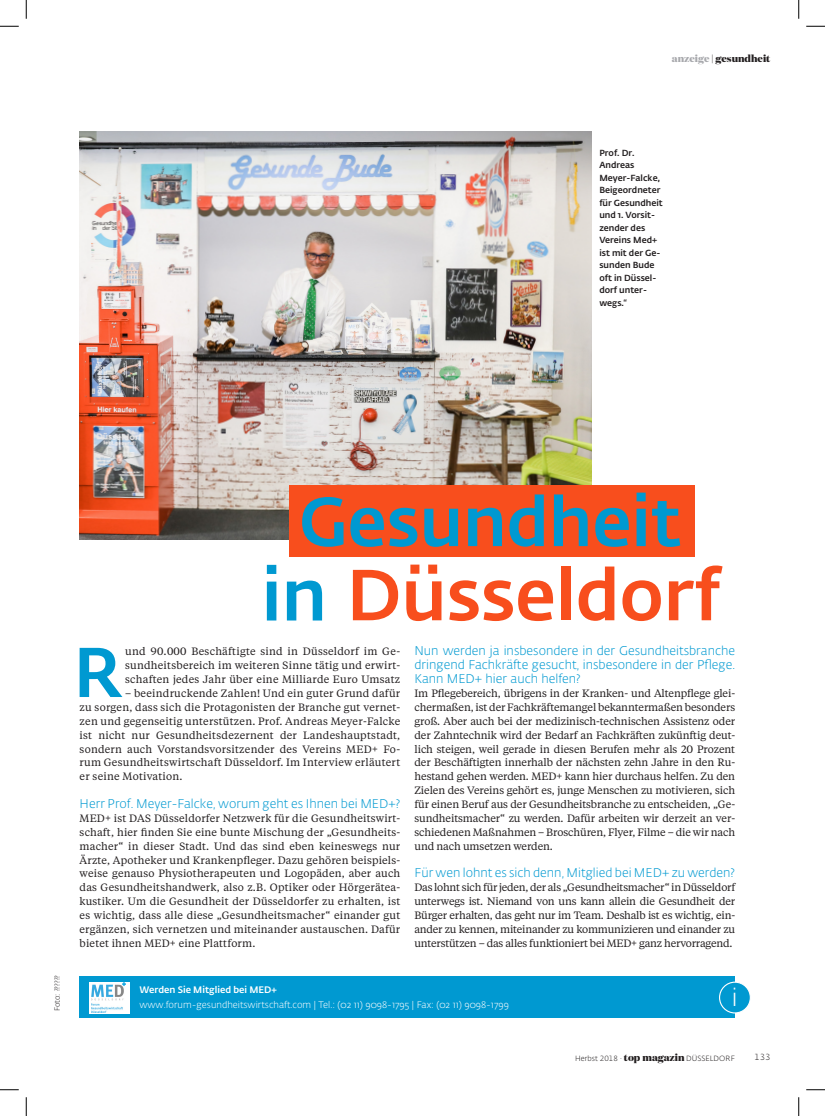
<style>
.page{position:relative;width:825px;height:1116px;background:#fff}
.page>*{position:absolute;margin:0;border:0;box-sizing:border-box;transform-origin:0 0}
.Ueberschrift{font:700 71.25px "Fedra Sans Alt Std";color:#f84e1d}
.Initial{font:700 69.5px "Fedra Sans Alt Std";color:#0099d1}
.Ueberschrift-2{font:700 68.5px "Fedra Sans Alt Std";color:#0099d1}
.Info{font:300 24.25px "Fedra Sans Alt Std";color:#fff}
.Interview-Frage{font:300 12.5px/13.9px "Fedra Sans Alt Std";color:#0099d1;text-align:justify}
.Grundtext{font:10.62px/13.9px "Tiempos Text";letter-spacing:-.01em;color:#231f20;text-align:justify}
.Initial-2{font:10.62px/13.9px "Tiempos Text";letter-spacing:.02em;color:#231f20;text-align:justify}
.Rubriktitel{font:800 10px "Domaine Display";color:#231f20}
.Info-2{font:300 9.38px "Fedra Sans Alt Std";color:#fff}
.Info-3{font:700 9.38px "Fedra Sans Alt Std";color:#fff}
.Bildunterschrift{font:700 8.75px/12.5px "Fedra Sans Alt Std";color:#231f20}
.Rubriktitel-2{font:300 8.75px "Fedra Sans Alt Std";color:#231f20}
.Rubriktitel-3{font:300 7.5px "Fedra Sans Alt Std";letter-spacing:.01em;color:#231f20}
.Bildhinweis{font:300 7.5px "Fedra Sans Alt Std";color:#231f20}
.s1{color:#a8a9ad}
.s2{color:#0099d1}
.s3{font-family:"Domaine Display";font-weight:800;font-size:10px}
</style>
<div class="page">
<img style="left:80px;top:131px;width:511px;height:408px">
<div style="left:289px;top:485px;width:406px;height:72px;background:#f84e1d"></div>
<div style="left:79px;top:976px;width:655px;height:41px;background:#0099d1"></div>
<div style="left:720px;top:982px;width:30px;height:31px;background:#0099d1;border-radius:50%"></div>
<div style="left:719px;top:981px;width:32px;height:32px;border:1px solid #fff;border-radius:50%"></div>
<div style="left:89px;top:981px;width:40px;height:32px;background:#fff"></div>
<img style="left:92px;top:983px;width:33px;height:29px">
<svg style="left:0;top:25px;width:19px;height:2px"></svg>
<svg style="left:806px;top:25px;width:19px;height:2px"></svg>
<svg style="left:0;top:1089px;width:19px;height:1px"></svg>
<svg style="left:806px;top:1089px;width:19px;height:1px"></svg>
<svg style="left:25px;top:0;width:2px;height:19px"></svg>
<svg style="left:25px;top:1097px;width:2px;height:18px"></svg>
<svg style="left:798px;top:0;width:1px;height:19px"></svg>
<svg style="left:798px;top:1097px;width:1px;height:18px"></svg>
<p class="Rubriktitel" style="left:672px;top:52px;width:100px"><span class="s1">anzeige</span> | gesundheit</p>
<p class="Bildunterschrift" style="left:599px;top:146px;width:65px">Prof. Dr.<br>Andreas<br>Meyer-Falcke,<br>Beigeordneter für Gesundheit und 1. Vorsit&shy;zender des<br>Vereins Med+ ist mit der Ge&shy;sunden Bude oft in Düssel&shy;dorf unter&shy;wegs.“</p>
<p class="Bildhinweis" style="left:53px;top:1011px;width:38px;rotate:-90deg">Foto: ??????</p>
<p class="Ueberschrift-2" style="left:299px;top:479px;width:384px">Gesundheit</p>
<p class="Ueberschrift" style="left:262px;top:551px;width:460px"><span class="s2">in</span> Düsseldorf</p>
<p class="Initial" style="left:73px;top:629px;width:52px">R</p>
<p class="Initial-2" style="left:125px;top:644px;width:277px">und 90.000 Beschäftigte sind in Düsseldorf im Ge&shy;sundheitsbereich im weiteren Sinne tätig und erwirt&shy;schaften jedes Jahr über eine Milliarde Euro Umsatz</p>
<p class="Initial-2" style="left:80px;top:686px;width:322px;text-indent:46px">– beeindruckende Zahlen! Und ein guter Grund dafür zu sorgen, dass sich die Protagonisten der Branche gut vernet&shy;zen und gegenseitig unterstützen. Prof. Andreas Meyer-Falcke ist nicht nur Gesundheitsdezernent der Landeshauptstadt, sondern auch Vorstandsvorsitzender des Vereins MED+ Fo&shy;rum Gesundheitswirtschaft Düsseldorf. Im Interview erläutert er seine Motivation.</p>
<p class="Interview-Frage" style="left:80px;top:797px;width:322px">Herr Prof. Meyer-Falcke, worum geht es Ihnen bei MED+?</p>
<p class="Grundtext" style="left:80px;top:810px;width:322px">MED+ ist DAS Düsseldorfer Netzwerk für die Gesundheitswirt&shy;schaft, hier finden Sie eine bunte Mischung der „Gesundheits&shy;macher“ in dieser Stadt. Und das sind eben keineswegs nur Ärzte, Apotheker und Krankenpfleger. Dazu gehören beispiels&shy;weise genauso Physiotherapeuten und Logopäden, aber auch das Gesundheitshandwerk, also z.B. Optiker oder Hörgerätea&shy;kustiker. Um die Gesundheit der Düsseldorfer zu erhalten, ist es wichtig, dass alle diese „Gesundheitsmacher“ einander gut ergänzen, sich vernetzen und miteinander austauschen. Dafür bietet ihnen MED+ eine Plattform.</p>
<p class="Interview-Frage" style="left:414px;top:644px;width:322px">Nun werden ja insbesondere in der Gesundheitsbranche dringend Fachkräfte gesucht, insbesondere in der Pflege.<br>Kann MED+ hier auch helfen?</p>
<p class="Grundtext" style="left:414px;top:686px;width:322px">Im Pflegebereich, übrigens in der Kranken- und Altenpflege glei&shy;chermaßen, ist der Fachkräftemangel bekanntermaßen besonders groß. Aber auch bei der medizinisch-technischen Assistenz oder der Zahntechnik wird der Bedarf an Fachkräften zukünftig deut&shy;lich steigen, weil gerade in diesen Berufen mehr als 20 Prozent der Beschäftigten innerhalb der nächsten zehn Jahre in den Ru&shy;hestand gehen werden. MED+ kann hier durchaus helfen. Zu den Zielen des Vereins gehört es, junge Menschen zu motivieren, sich für einen Beruf aus der Gesundheitsbranche zu entscheiden, „Ge&shy;sundheitsmacher“ zu werden. Dafür arbeiten wir derzeit an ver&shy;schiedenen Maßnahmen – Broschüren, Flyer, Filme – die wir nach und nach umsetzen werden.</p>
<p class="Interview-Frage" style="left:414px;top:866px;width:322px">Für wen lohnt es sich denn, Mitglied bei MED+ zu werden?</p>
<p class="Grundtext" style="left:414px;top:880px;width:322px">Das lohnt sich für jeden, der als „Gesundheitsmacher“ in Düsseldorf unterwegs ist. Niemand von uns kann allein die Gesundheit der Bürger erhalten, das geht nur im Team. Deshalb ist es wichtig, ein&shy;ander zu kennen, miteinander zu kommunizieren und einander zu unterstützen – das alles funktioniert bei MED+ ganz hervorragend.</p>
<p class="Info-3" style="left:139px;top:983px;width:139px">Werden Sie Mitglied bei MED+</p>
<p class="Info-2" style="left:139px;top:998px;width:371px">www.forum-gesundheitswirtschaft.com | Tel.: (02 11) 9098-1795 | Fax: (02 11) 9098-1799</p>
<p class="Info" style="left:732px;top:983px;width:7px">i</p>
<p class="Rubriktitel-3" style="left:575px;top:1054px;width:161px">Herbst 2018 · <span class="s3">top magazin</span> DÜSSELDORF</p>
<p class="Rubriktitel-2" style="left:755px;top:1052px;width:17px">133</p>
</div>
